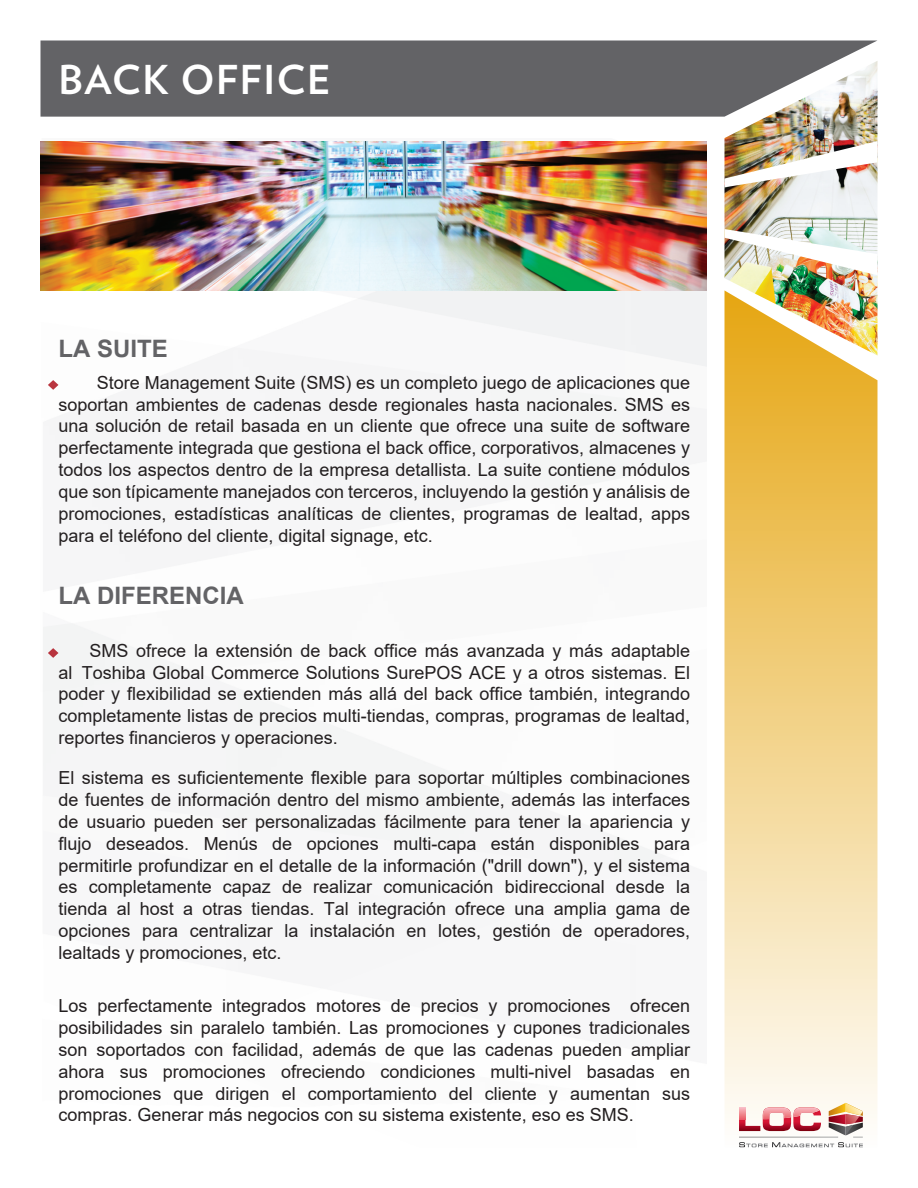
<style>
.page{position:relative;width:918px;height:1188px;background:#fff}
.page>*{position:absolute;margin:0;border:0;box-sizing:border-box;transform-origin:0 0}
.t1{font:700 39.75px "Verlag";letter-spacing:.04em;color:#fff}
.t2{font:700 24px "Arial";color:#636366}
.t3{font:18px/21.9px "Arial";color:#231f20;text-align:justify}
</style>
<div class="page">
<img style="left:40px;top:290px;width:666px;height:582px">
<div style="left:40px;top:40px;width:837px;height:77px;background:#636366"></div>
<svg style="left:724px;top:356px;width:154px;height:792px;background:#f2d48e"></svg>
<img style="left:739px;top:1137px;width:124px;height:1px">
<img style="left:746px;top:1143px;width:117px;height:4px">
<img style="left:846px;top:1116px;width:17px;height:20px">
<img style="left:829px;top:1103px;width:34px;height:13px">
<img style="left:829px;top:1114px;width:17px;height:22px">
<img style="left:739px;top:1107px;width:21px;height:24px">
<img style="left:762px;top:1107px;width:29px;height:24px">
<img style="left:793px;top:1107px;width:28px;height:24px">
<svg style="left:739px;top:1142px;width:6px;height:5px"></svg>
<svg style="left:772px;top:1142px;width:8px;height:5px"></svg>
<svg style="left:838px;top:1142px;width:6px;height:5px"></svg>
<svg style="left:846px;top:1114px;width:13px;height:21px"></svg>
<img style="left:794px;top:1108px;width:25px;height:9px">
<svg style="left:739px;top:1108px;width:6px;height:11px"></svg>
<img style="left:763px;top:1108px;width:28px;height:11px">
<img style="left:724px;top:61px;width:154px;height:295px">
<img style="left:40px;top:141px;width:666px;height:149px">
<img style="left:724px;top:229px;width:154px;height:46px">
<img style="left:724px;top:141px;width:154px;height:46px">
<svg style="left:48px;top:380px;width:10px;height:10px"></svg>
<svg style="left:48px;top:648px;width:10px;height:10px"></svg>
<h1 class="t1" style="left:58px;top:48px;width:274px">BACK OFFICE</h1>
<h2 class="t2" style="left:58px;top:332px;width:111px">LA SUITE</h2>
<p class="t3" style="left:58px;top:371px;width:633px;text-indent:38px">Store Management Suite (SMS) es un completo juego de aplicaciones que soportan ambientes de cadenas desde regionales hasta nacionales. SMS es una solución de retail basada en un cliente que ofrece una suite de software perfectamente integrada que gestiona el back office, corporativos, almacenes y todos los aspectos dentro de la empresa detallista. La suite contiene módulos que son típicamente manejados con terceros, incluyendo la gestión y análisis de promociones, estadísticas analíticas de clientes, programas de lealtad, apps para el teléfono del cliente, digital signage, etc.</p>
<h2 class="t2" style="left:58px;top:579px;width:187px">LA DIFERENCIA</h2>
<p class="t3" style="left:58px;top:639px;width:633px;text-indent:31px">SMS ofrece la extensión de back office más avanzada y más adaptable al Toshiba Global Commerce Solutions SurePOS ACE y a otros sistemas. El poder y flexibilidad se extienden más allá del back office también, integrando completamente listas de precios multi-tiendas, compras, programas de lealtad, reportes financieros y operaciones.</p>
<p class="t3" style="left:58px;top:767px;width:633px">El sistema es suficientemente flexible para soportar múltiples combinaciones de fuentes de información dentro del mismo ambiente, además las interfaces de usuario pueden ser personalizadas fácilmente para tener la apariencia y flujo deseados. Menús de opciones multi-capa están disponibles para permitirle profundizar en el detalle de la información ("drill down"), y el sistema es completamente capaz de realizar comunicación bidireccional desde la tienda al host a otras tiendas. Tal integración ofrece una amplia gama de opciones para centralizar la instalación en lotes, gestión de operadores, lealtads y promociones, etc.</p>
<p class="t3" style="left:58px;top:995px;width:633px">Los perfectamente integrados motores de precios y promociones ofrecen posibilidades sin paralelo también. Las promociones y cupones tradicionales son soportados con facilidad, además de que las cadenas pueden ampliar ahora sus promociones ofreciendo condiciones multi-nivel basadas en promociones que dirigen el comportamiento del cliente y aumentan sus compras. Generar más negocios con su sistema existente, eso es SMS.</p>
</div>
